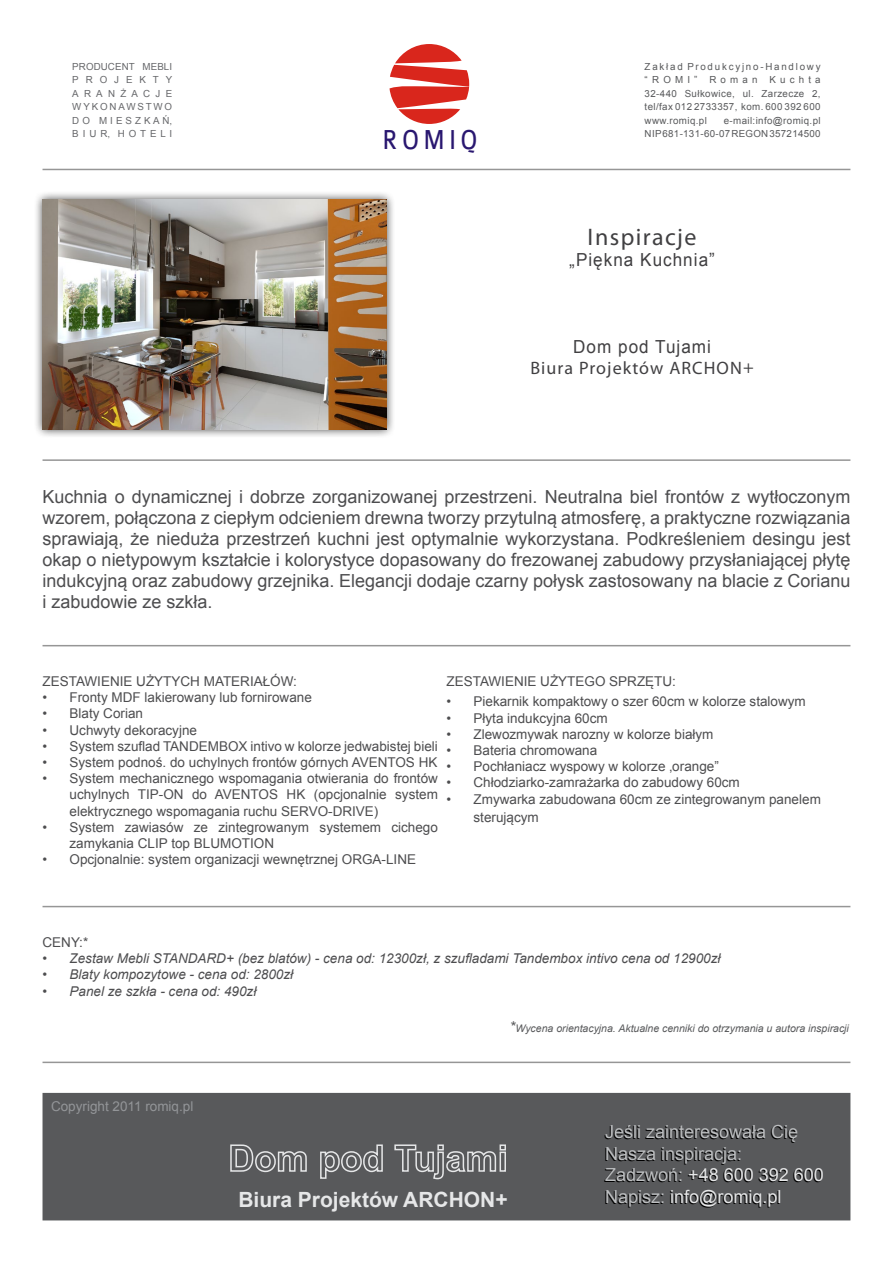
<style>
.page{position:relative;width:893px;height:1263px;background:#fff}
.page>*{position:absolute;margin:0;border:0;box-sizing:border-box;transform-origin:0 0}
.t1{font:29.25px "Colaborate";letter-spacing:.185em;color:#291770;scale:.83 1}
.t2{font:24px "Myriad Pro";letter-spacing:.06em;color:#414042}
.t3{font:700 21px "Arial";color:#e6e7e8}
.t4{font:18px/21px "Arial";color:#4d4d4f;text-align:justify}
.t5{font:18px/21.6px "Arial";color:#bcbec0}
.t6{font:18px "Arial";letter-spacing:.06em;color:#414042;scale:.95 1}
.t7{font:18px "Myriad Pro";letter-spacing:.06em;color:#414042}
.t8{font:13.5px/16.2px "Arial";color:#4d4d4f}
.t9{font:italic 13.5px "Arial";color:#4d4d4f}
.t10{font:13.5px "Arial";color:#939598}
.t11{font:italic 10.5px "Arial";color:#58595b}
.t12{font:9.75px/13.5px "Arial";letter-spacing:.04em;color:#58595b;text-align:justify}
.t13{font:9.75px/13.5px "Arial";letter-spacing:.19em;color:#67686b;text-align:justify}
.s1{font-size:15px}
.s2{color:#e6e7e8}
</style>
<div class="page">
<hr style="left:43px;top:459px;width:807px;height:2px;background:#969696">
<hr style="left:43px;top:645px;width:807px;height:1px;background:#969696">
<hr style="left:43px;top:906px;width:807px;height:1px;background:#969696">
<div style="left:33px;top:191px;width:363px;height:248px;background:#000;opacity:.75"></div>
<img style="left:43px;top:200px;width:344px;height:230px">
<hr style="left:43px;top:169px;width:807px;height:1px;background:#969696">
<svg style="left:389px;top:44px;width:80px;height:80px"></svg>
<hr style="left:43px;top:1061px;width:807px;height:2px;background:#969696">
<div style="left:43px;top:1093px;width:807px;height:127px;background:#58595b"></div>
<svg style="left:230px;top:1144px;width:77px;height:29px"></svg>
<svg style="left:320px;top:1144px;width:63px;height:35px"></svg>
<svg style="left:394px;top:1144px;width:112px;height:36px"></svg>
<p class="t13" style="left:72px;top:60px;width:102px">PRODUCENT MEBLI PROJEKTY ARANŻACJE WYKONAWSTWO D O M I E S Z K A Ń, B I U R, H O T E L I</p>
<p class="t12" style="left:645px;top:60px;width:178px">Z a k ł a d P r o d u k c y j n o - H a n d l o w y “ R O M I ” R o m a n K u c h t a 32-440 Sułkowice, ul. Zarzecze 2, tel/fax 012 2733357, kom. 600 392 600 www.romiq.pl</p>
<p class="t12" style="left:645px;top:114px;width:178px;text-align:right">e-mail:info@romiq.pl<br>NIP 681-131-60-07 REGON 357214500</p>
<h1 class="t1" style="left:383px;top:120px;width:116px">ROMIQ</h1>
<h2 class="t2" style="left:588px;top:222px;width:110px">Inspiracje</h2>
<h3 class="t6" style="left:569px;top:248px;width:155px">„Piękna Kuchnia”</h3>
<h3 class="t6" style="left:573px;top:334px;width:147px">Dom pod Tujami</h3>
<h3 class="t7" style="left:530px;top:357px;width:225px">Biura Projektów ARCHON+</h3>
<p class="t4" style="left:43px;top:486px;width:809px">Kuchnia o dynamicznej i dobrze zorganizowanej przestrzeni. Neutralna biel frontów z wytłoczonym wzorem, połączona z ciepłym odcieniem drewna tworzy przytulną atmosferę, a praktyczne rozwiązania sprawiają, że nieduża przestrzeń kuchni jest optymalnie wykorzystana. Podkreśleniem desingu jest okap o nietypowym kształcie i kolorystyce dopasowany do frezowanej zabudowy przysłaniającej płytę indukcyjną oraz zabudowy grzejnika. Elegancji dodaje czarny połysk zastosowany na blacie z Corianu i zabudowie ze szkła.</p>
<p class="t8" style="left:43px;top:673px;width:256px">ZESTAWIENIE UŻYTYCH MATERIAŁÓW:</p>
<p class="t8" style="left:43px;top:689px;width:271px">• Fronty MDF lakierowany lub fornirowane</p>
<p class="t8" style="left:43px;top:706px;width:102px">• Blaty Corian</p>
<p class="t8" style="left:43px;top:722px;width:156px">• Uchwyty dekoracyjne</p>
<p class="t8" style="left:43px;top:738px;width:397px">• System szuflad TANDEMBOX intivo w kolorze jedwabistej bieli</p>
<p class="t8" style="left:43px;top:754px;width:396px">• System podnoś. do uchylnych frontów górnych AVENTOS HK</p>
<p class="t8" style="left:70px;top:770px;width:370px;text-align:justify;text-indent:-27px">• System mechanicznego wspomagania otwierania do frontów uchylnych TIP-ON do AVENTOS HK (opcjonalnie system elektrycznego wspomagania ruchu SERVO-DRIVE)</p>
<p class="t8" style="left:70px;top:819px;width:370px;text-indent:-27px">• System zawiasów ze zintegrowanym systemem cichego zamykania CLIP top BLUMOTION</p>
<p class="t8" style="left:43px;top:851px;width:375px">• Opcjonalnie: system organizacji wewnętrznej ORGA-LINE</p>
<p class="t8" style="left:446px;top:673px;width:231px">ZESTAWIENIE UŻYTEGO SPRZĘTU:</p>
<p class="t8" style="left:446px;top:694px;width:361px">• Piekarnik kompaktowy o szer 60cm w kolorze stalowym</p>
<p class="t8" style="left:446px;top:710px;width:163px">• Płyta indukcyjna 60cm</p>
<p class="t8" style="left:446px;top:726px;width:269px">• Zlewozmywak narozny w kolorze białym</p>
<p class="t8" style="left:446px;top:742px;width:152px">• Bateria chromowana</p>
<p class="t8" style="left:446px;top:758px;width:274px">• Pochłaniacz wyspowy w kolorze ‚orange”</p>
<p class="t8" style="left:446px;top:775px;width:295px">• Chłodziarko-zamrażarka do zabudowy 60cm</p>
<p class="t8" style="left:473px;top:790px;width:349px;line-height:18px;text-indent:-27px">• Zmywarka zabudowana 60cm ze zintegrowanym panelem sterującym</p>
<p class="t8" style="left:43px;top:934px;width:47px">CENY:*</p>
<p class="t9" style="left:43px;top:950px;width:679px">• Zestaw Mebli STANDARD+ (bez blatów) - cena od: 12300zł, z szufladami Tandembox intivo cena od 12900zł</p>
<p class="t9" style="left:43px;top:966px;width:252px">• Blaty kompozytowe - cena od: 2800zł</p>
<p class="t9" style="left:43px;top:982px;width:215px">• Panel ze szkła - cena od: 490zł</p>
<p class="t10" style="left:51px;top:1098px;width:144px">Copyright 2011 romiq.pl</p>
<p class="t11" style="left:510px;top:1021px;width:341px"><span class="s1">*</span>Wycena orientacyjna. Aktualne cenniki do otrzymania u autora inspiracji</p>
<h3 class="t3" style="left:238px;top:1185px;width:271px">Biura Projektów ARCHON+</h3>
<h3 class="t5" style="left:605px;top:1121px;width:220px">Jeśli zainteresowała Cię<br>Nasza inspiracja:<br>Zadzwoń: <span class="s2">+48 600 392 600<br></span>Napisz: <span class="s2">info@romiq.pl</span></h3>
</div>
